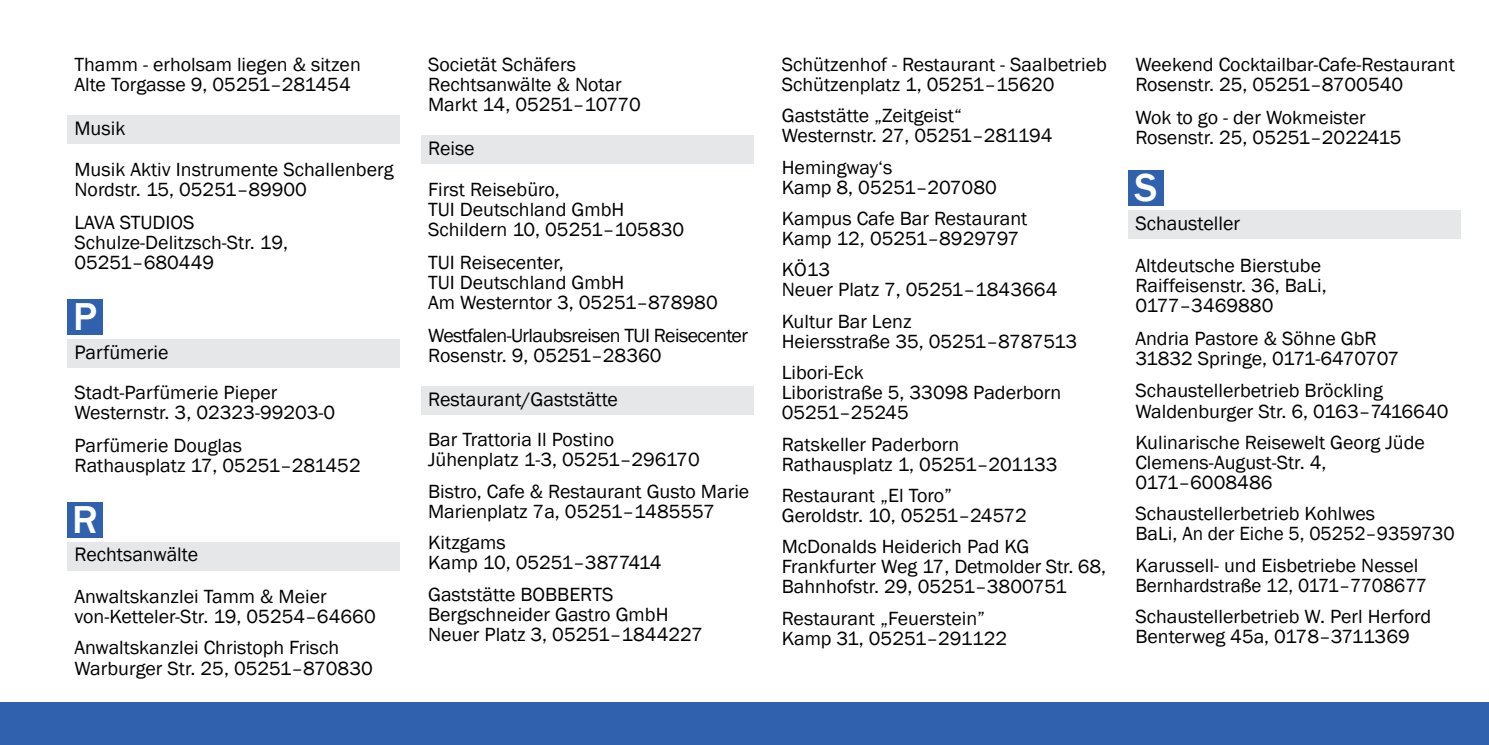
<style>
.page{position:relative;width:1489px;height:745px;background:#fff}
.page>*{position:absolute;margin:0;border:0;box-sizing:border-box;transform-origin:0 0}
.t1{font:500 40px "Franklin Gothic";color:#fff}
.t2{font:20px "Franklin Gothic";color:#000}
.t3{font:19.5px/20px "Franklin Gothic";color:#000}
.t4{font:19.5px/20px "Franklin Gothic";letter-spacing:-.03em;color:#000}
</style>
<div class="page">
<div style="left:0;top:702px;width:1488px;height:42px;background:#3061ae"></div>
<div style="left:421px;top:135px;width:332px;height:28px;background:#e6e7e8"></div>
<div style="left:421px;top:386px;width:332px;height:28px;background:#e6e7e8"></div>
<div style="left:67px;top:115px;width:333px;height:28px;background:#e6e7e8"></div>
<div style="left:67px;top:299px;width:36px;height:35px;background:#3061ae"></div>
<div style="left:67px;top:339px;width:333px;height:28px;background:#e6e7e8"></div>
<div style="left:67px;top:501px;width:36px;height:36px;background:#3061ae"></div>
<div style="left:67px;top:541px;width:333px;height:29px;background:#e6e7e8"></div>
<div style="left:1128px;top:171px;width:35px;height:35px;background:#3061ae"></div>
<div style="left:1128px;top:210px;width:332px;height:29px;background:#e6e7e8"></div>
<p class="t3" style="left:74px;top:55px;width:288px">Thamm - erholsam liegen &amp; sitzen<br>Alte Torgasse 9, 05251–281454</p>
<p class="t2" style="left:74px;top:116px;width:52px">Musik</p>
<p class="t3" style="left:74px;top:160px;width:320px">Musik Aktiv Instrumente Schallenberg<br>Nordstr. 15, 05251–89900</p>
<p class="t3" style="left:74px;top:213px;width:215px">LAVA STUDIOS<br>Schulze-Delitzsch-Str. 19,<br>05251–680449</p>
<h1 class="t1" style="left:73px;top:291px;width:25px">P</h1>
<p class="t2" style="left:74px;top:339px;width:96px">Parfümerie</p>
<p class="t3" style="left:74px;top:382px;width:262px">Stadt-Parfümerie Pieper<br>Westernstr. 3, 02323-99203-0</p>
<p class="t3" style="left:74px;top:435px;width:288px">Parfümerie Douglas<br>Rathausplatz 17, 05251–281452</p>
<h1 class="t1" style="left:72px;top:494px;width:27px">R</h1>
<p class="t2" style="left:74px;top:542px;width:125px">Rechtsanwälte</p>
<p class="t3" style="left:74px;top:586px;width:303px">Anwaltskanzlei Tamm &amp; Meier von-Ketteler-Str. 19, 05254–64660</p>
<p class="t3" style="left:74px;top:638px;width:300px">Anwaltskanzlei Christoph Frisch<br>Warburger Str. 25, 05251–870830</p>
<p class="t3" style="left:428px;top:55px;width:214px">Societät Schäfers<br>Rechtsanwälte &amp; Notar<br>Markt 14, 05251–10770</p>
<p class="t2" style="left:428px;top:136px;width:48px">Reise</p>
<p class="t3" style="left:428px;top:180px;width:258px">First Reisebüro,<br>TUI Deutschland GmbH<br>Schildern 10, 05251–105830</p>
<p class="t3" style="left:428px;top:253px;width:291px">TUI Reisecenter,<br>TUI Deutschland GmbH<br>Am Westerntor 3, 05251–878980</p>
<p class="t4" style="left:428px;top:326px;width:321px">Westfalen-Urlaubsreisen TUI Reisecenter<br>Rosenstr. 9, 05251–28360</p>
<p class="t2" style="left:428px;top:387px;width:191px">Restaurant/Gaststätte</p>
<p class="t3" style="left:428px;top:430px;width:273px">Bar Trattoria Il Postino<br>Jühenplatz 1-3, 05251–296170</p>
<p class="t3" style="left:428px;top:481px;width:323px">Bistro, Cafe &amp; Restaurant Gusto Marie<br>Marienplatz 7a, 05251–1485557</p>
<p class="t3" style="left:428px;top:532px;width:235px">Kitzgams<br>Kamp 10, 05251–3877414</p>
<p class="t3" style="left:428px;top:584px;width:276px">Gaststätte BOBBERTS<br>Bergschneider Gastro GmbH<br>Neuer Platz 3, 05251–1844227</p>
<p class="t3" style="left:781px;top:55px;width:327px">Schützenhof - Restaurant - Saalbetrieb<br>Schützenplatz 1, 05251–15620</p>
<p class="t3" style="left:781px;top:106px;width:272px">Gaststätte „Zeitgeist“<br>Westernstr. 27, 05251–281194</p>
<p class="t3" style="left:781px;top:157px;width:216px">Hemingway‘s<br>Kamp 8, 05251–207080</p>
<p class="t3" style="left:781px;top:209px;width:247px">Kampus Cafe Bar Restaurant<br>Kamp 12, 05251–8929797</p>
<p class="t3" style="left:781px;top:260px;width:277px">KÖ13<br>Neuer Platz 7, 05251–1843664</p>
<p class="t3" style="left:781px;top:311px;width:297px">Kultur Bar Lenz<br>Heiersstraße 35, 05251–8787513</p>
<p class="t3" style="left:781px;top:363px;width:281px">Libori-Eck<br>Liboristraße 5, 33098 Paderborn<br>05251–25245</p>
<p class="t3" style="left:781px;top:434px;width:277px">Ratskeller Paderborn<br>Rathausplatz 1, 05251–201133</p>
<p class="t3" style="left:781px;top:485px;width:247px">Restaurant „El Toro”<br>Geroldstr. 10, 05251–24572</p>
<p class="t3" style="left:781px;top:537px;width:326px">McDonalds Heiderich Pad KG<br>Frankfurter Weg 17, Detmolder Str. 68,<br>Bahnhofstr. 29, 05251–3800751</p>
<p class="t3" style="left:781px;top:608px;width:227px">Restaurant „Feuerstein”<br>Kamp 31, 05251–291122</p>
<p class="t3" style="left:1135px;top:55px;width:321px">Weekend Cocktailbar-Cafe-Restaurant<br>Rosenstr. 25, 05251–8700540</p>
<p class="t3" style="left:1135px;top:107px;width:268px">Wok to go - der Wokmeister<br>Rosenstr. 25, 05251–2022415</p>
<h1 class="t1" style="left:1134px;top:163px;width:24px">S</h1>
<p class="t2" style="left:1135px;top:211px;width:106px">Schausteller</p>
<p class="t3" style="left:1135px;top:255px;width:193px">Altdeutsche Bierstube<br>Raiffeisenstr. 36, BaLi,<br>0177–3469880</p>
<p class="t3" style="left:1135px;top:328px;width:265px">Andria Pastore &amp; Söhne GbR<br>31832 Springe, 0171-6470707</p>
<p class="t3" style="left:1135px;top:381px;width:315px">Schaustellerbetrieb Bröckling<br>Waldenburger Str. 6, 0163–7416640</p>
<p class="t3" style="left:1135px;top:432px;width:291px">Kulinarische Reisewelt Georg Jüde<br>Clemens-August-Str. 4,<br>0171–6008486</p>
<p class="t3" style="left:1135px;top:504px;width:321px">Schaustellerbetrieb Kohlwes<br>BaLi, An der Eiche 5, 05252–9359730</p>
<p class="t3" style="left:1135px;top:555px;width:293px">Karussell- und Eisbetriebe Nessel<br>Bernhardstraße 12, 0171–7708677</p>
<p class="t3" style="left:1135px;top:606px;width:297px">Schaustellerbetrieb W. Perl Herford<br>Benterweg 45a, 0178–3711369</p>
</div>
